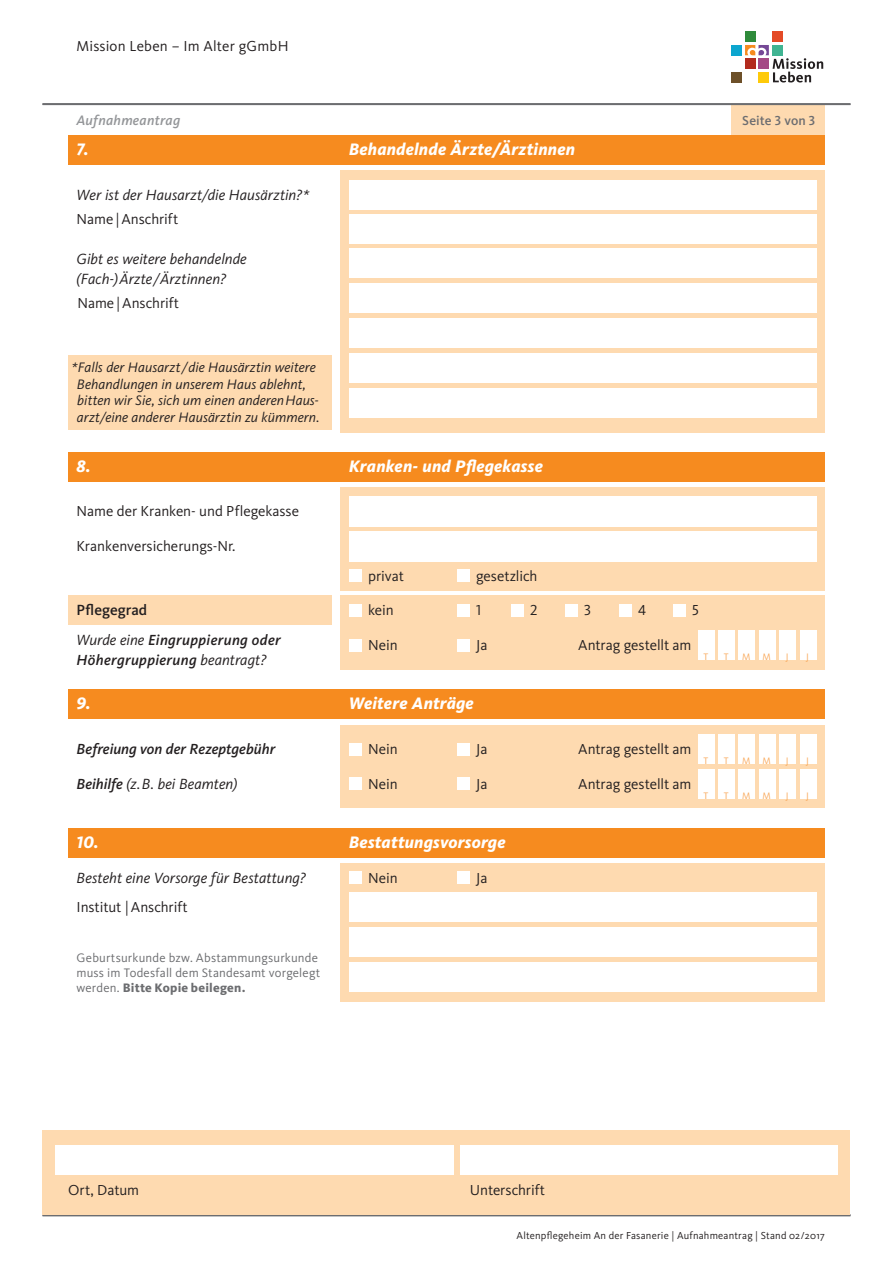
<style>
.page{position:relative;width:893px;height:1263px;background:#fff}
.page>*{position:absolute;margin:0;border:0;box-sizing:border-box;transform-origin:0 0}
.t1{font:italic 800 17.25px "Kievit Pro";letter-spacing:.015em;color:#fff}
.t2{font:italic 15.3px/19.8px "Kievit Pro";letter-spacing:.005em;color:#231f20}
.t3{font:500 15.3px "Kievit Pro";color:#231f20}
.t4{font:italic 500 15.15px/19.8px "Kievit Pro";letter-spacing:.02em;color:#231f20}
.t5{font:italic 500 15.15px "Kievit Pro";color:#231f20}
.t6{font:15px "Kievit Pro";color:#231f20}
.t7{font:italic 14.25px/16.5px "Kievit Pro";letter-spacing:.005em;color:#231f20;text-align:center}
.t8{font:italic 500 14.25px "Kievit Pro";letter-spacing:.02em;color:#939598}
.t9{font:500 13.5px "Kievit Pro";letter-spacing:.005em;color:#6c6d70}
.t10{font:12.75px/14.9px "Kievit Pro";letter-spacing:.015em;color:#6c6d70}
.t11{font:10.5px "Kievit Pro";letter-spacing:.02em;color:#231f20}
.t12{font:9.75px "Kievit Pro";color:#f9aa5e}
.s1{font-weight:400;font-size:15.3px}
.s2{font-weight:500;font-size:15.15px}
.s3{font-weight:800}
</style>
<div class="page">
<div style="left:732px;top:105px;width:93px;height:30px;background:#fedab0"></div>
<hr style="left:43px;top:103px;width:807px;height:2px;background:#6c6d70">
<svg style="left:745px;top:45px;width:78px;height:37px"></svg>
<div style="left:745px;top:58px;width:10px;height:11px;background:#b22b1e"></div>
<div style="left:758px;top:58px;width:11px;height:11px;background:#a44985"></div>
<div style="left:772px;top:31px;width:10px;height:11px;background:#e44a26"></div>
<div style="left:731px;top:45px;width:11px;height:10px;background:#0ca6cf"></div>
<div style="left:731px;top:72px;width:11px;height:10px;background:#6d5029"></div>
<div style="left:772px;top:45px;width:10px;height:10px;background:#40b492"></div>
<div style="left:758px;top:72px;width:11px;height:10px;background:#feca0a"></div>
<div style="left:745px;top:31px;width:10px;height:11px;background:#2f8b3b"></div>
<hr style="left:43px;top:1214px;width:807px;height:2px;background:#6c6d70">
<div style="left:68px;top:690px;width:757px;height:29px;background:#f68b1f"></div>
<div style="left:68px;top:135px;width:757px;height:30px;background:#f68b1f"></div>
<div style="left:340px;top:170px;width:485px;height:262px;background:#fedab0"></div>
<div style="left:340px;top:487px;width:485px;height:104px;background:#fedab0"></div>
<div style="left:68px;top:452px;width:757px;height:30px;background:#f68b1f"></div>
<div style="left:340px;top:725px;width:485px;height:83px;background:#fedab0"></div>
<div style="left:340px;top:863px;width:485px;height:138px;background:#fedab0"></div>
<div style="left:43px;top:1130px;width:807px;height:84px;background:#fedab0"></div>
<div style="left:340px;top:596px;width:485px;height:74px;background:#fedab0"></div>
<div style="left:68px;top:596px;width:264px;height:29px;background:#fedab0"></div>
<div style="left:68px;top:355px;width:264px;height:75px;background:#fedab0"></div>
<div style="left:68px;top:828px;width:757px;height:30px;background:#f68b1f"></div>
<div style="left:349px;top:214px;width:467px;height:30px;background:#fff"></div>
<div style="left:349px;top:283px;width:467px;height:30px;background:#fff"></div>
<div style="left:349px;top:353px;width:467px;height:30px;background:#fff"></div>
<div style="left:349px;top:318px;width:467px;height:30px;background:#fff"></div>
<div style="left:349px;top:388px;width:467px;height:29px;background:#fff"></div>
<div style="left:349px;top:180px;width:467px;height:29px;background:#fff"></div>
<div style="left:349px;top:248px;width:467px;height:30px;background:#fff"></div>
<div style="left:349px;top:497px;width:467px;height:30px;background:#fff"></div>
<div style="left:349px;top:531px;width:467px;height:30px;background:#fff"></div>
<div style="left:349px;top:927px;width:467px;height:30px;background:#fff"></div>
<div style="left:349px;top:962px;width:467px;height:30px;background:#fff"></div>
<div style="left:460px;top:1145px;width:378px;height:30px;background:#fff"></div>
<div style="left:349px;top:893px;width:467px;height:29px;background:#fff"></div>
<div style="left:55px;top:1145px;width:399px;height:30px;background:#fff"></div>
<div style="left:800px;top:630px;width:16px;height:30px;background:#fff"></div>
<div style="left:698px;top:630px;width:16px;height:30px;background:#fff"></div>
<div style="left:739px;top:630px;width:16px;height:30px;background:#fff"></div>
<div style="left:780px;top:630px;width:16px;height:30px;background:#fff"></div>
<div style="left:718px;top:630px;width:17px;height:30px;background:#fff"></div>
<div style="left:759px;top:630px;width:16px;height:30px;background:#fff"></div>
<div style="left:800px;top:734px;width:16px;height:30px;background:#fff"></div>
<div style="left:698px;top:734px;width:16px;height:30px;background:#fff"></div>
<div style="left:739px;top:734px;width:16px;height:30px;background:#fff"></div>
<div style="left:780px;top:734px;width:16px;height:30px;background:#fff"></div>
<div style="left:718px;top:734px;width:17px;height:30px;background:#fff"></div>
<div style="left:759px;top:734px;width:16px;height:30px;background:#fff"></div>
<div style="left:800px;top:769px;width:16px;height:29px;background:#fff"></div>
<div style="left:698px;top:769px;width:16px;height:30px;background:#fff"></div>
<div style="left:739px;top:769px;width:16px;height:30px;background:#fff"></div>
<div style="left:780px;top:769px;width:16px;height:30px;background:#fff"></div>
<div style="left:718px;top:769px;width:17px;height:30px;background:#fff"></div>
<div style="left:759px;top:769px;width:16px;height:30px;background:#fff"></div>
<div style="left:349px;top:569px;width:12px;height:13px;background:#fff"></div>
<div style="left:457px;top:569px;width:12px;height:13px;background:#fff"></div>
<div style="left:349px;top:604px;width:12px;height:13px;background:#fff"></div>
<div style="left:457px;top:604px;width:12px;height:13px;background:#fff"></div>
<div style="left:511px;top:604px;width:12px;height:13px;background:#fff"></div>
<div style="left:565px;top:604px;width:12px;height:13px;background:#fff"></div>
<div style="left:619px;top:604px;width:12px;height:13px;background:#fff"></div>
<div style="left:673px;top:604px;width:12px;height:13px;background:#fff"></div>
<div style="left:349px;top:639px;width:12px;height:12px;background:#fff"></div>
<div style="left:457px;top:639px;width:12px;height:12px;background:#fff"></div>
<div style="left:349px;top:743px;width:12px;height:12px;background:#fff"></div>
<div style="left:457px;top:743px;width:12px;height:12px;background:#fff"></div>
<div style="left:349px;top:777px;width:12px;height:13px;background:#fff"></div>
<div style="left:457px;top:777px;width:12px;height:13px;background:#fff"></div>
<div style="left:349px;top:871px;width:12px;height:13px;background:#fff"></div>
<div style="left:457px;top:871px;width:12px;height:13px;background:#fff"></div>
<p class="t6" style="left:77px;top:37px;width:213px">Mission Leben – Im Alter gGmbH</p>
<p class="t8" style="left:77px;top:112px;width:105px">Aufnahmeantrag</p>
<p class="t9" style="left:742px;top:113px;width:75px">Seite 3 von 3</p>
<p class="t1" style="left:77px;top:139px;width:14px">7.</p>
<p class="t2" style="left:77px;top:184px;width:234px">Wer ist der Hausarzt/die Hausärztin?*</p>
<p class="t6" style="left:77px;top:210px;width:103px">Name |Anschrift</p>
<p class="t2" style="left:77px;top:249px;width:172px">Gibt es weitere behandelnde (Fach-)Ärzte/Ärztinnen?</p>
<p class="t6" style="left:77px;top:294px;width:103px">Name |Anschrift</p>
<p class="t7" style="left:72px;top:359px;width:249px">*Falls der Hausarzt/die Hausärztin weitere Behandlungen in unserem Haus ablehnt, bitten wir Sie, sich um einen anderenHaus&shy;arzt/eine anderer Hausärztin zu kümmern.</p>
<p class="t1" style="left:77px;top:456px;width:16px">8.</p>
<p class="t6" style="left:77px;top:502px;width:224px">Name der Kranken- und Pflegekasse</p>
<p class="t6" style="left:77px;top:537px;width:161px">Krankenversicherungs-Nr.</p>
<p class="t3" style="left:77px;top:601px;width:72px">Pflegegrad</p>
<p class="t4" style="left:77px;top:630px;width:206px"><span class="s1">Wurde eine</span> Eingruppierung oder<br>Höhergruppierung <span class="s1">beantragt?</span></p>
<p class="t1" style="left:349px;top:139px;width:228px">Behandelnde Ärzte/Ärztinnen</p>
<p class="t1" style="left:349px;top:456px;width:196px">Kranken- und Pflegekasse</p>
<p class="t6" style="left:368px;top:567px;width:37px">privat</p>
<p class="t6" style="left:476px;top:567px;width:63px">gesetzlich</p>
<p class="t6" style="left:368px;top:601px;width:27px">kein</p>
<p class="t6" style="left:476px;top:601px;width:7px">1</p>
<p class="t6" style="left:530px;top:601px;width:9px">2</p>
<p class="t6" style="left:584px;top:601px;width:8px">3</p>
<p class="t6" style="left:638px;top:601px;width:9px">4</p>
<p class="t6" style="left:692px;top:601px;width:8px">5</p>
<p class="t6" style="left:368px;top:636px;width:31px">Nein</p>
<p class="t6" style="left:476px;top:636px;width:13px">Ja</p>
<p class="t6" style="left:578px;top:636px;width:115px">Antrag gestellt am</p>
<p class="t12" style="left:703px;top:651px;width:6px">T</p>
<p class="t12" style="left:724px;top:651px;width:6px">T</p>
<p class="t12" style="left:742px;top:651px;width:10px">M</p>
<p class="t12" style="left:763px;top:651px;width:10px">M</p>
<p class="t12" style="left:786px;top:651px;width:4px">J</p>
<p class="t12" style="left:806px;top:651px;width:4px">J</p>
<p class="t1" style="left:77px;top:693px;width:16px">9.</p>
<p class="t1" style="left:349px;top:693px;width:127px">Weitere Anträge</p>
<p class="t5" style="left:77px;top:740px;width:200px">Befreiung von der Rezeptgebühr</p>
<p class="t2" style="left:77px;top:773px;width:163px"><span class="s2">Beihilfe</span> (z.B. bei Beamten)</p>
<p class="t6" style="left:368px;top:740px;width:31px">Nein</p>
<p class="t6" style="left:476px;top:740px;width:13px">Ja</p>
<p class="t6" style="left:578px;top:740px;width:115px">Antrag gestellt am</p>
<p class="t6" style="left:368px;top:775px;width:31px">Nein</p>
<p class="t6" style="left:476px;top:775px;width:13px">Ja</p>
<p class="t6" style="left:578px;top:775px;width:115px">Antrag gestellt am</p>
<p class="t12" style="left:703px;top:755px;width:6px">T</p>
<p class="t12" style="left:724px;top:755px;width:6px">T</p>
<p class="t12" style="left:742px;top:755px;width:10px">M</p>
<p class="t12" style="left:763px;top:755px;width:10px">M</p>
<p class="t12" style="left:786px;top:755px;width:4px">J</p>
<p class="t12" style="left:806px;top:755px;width:4px">J</p>
<p class="t12" style="left:703px;top:790px;width:6px">T</p>
<p class="t12" style="left:724px;top:790px;width:6px">T</p>
<p class="t12" style="left:742px;top:790px;width:10px">M</p>
<p class="t12" style="left:763px;top:790px;width:10px">M</p>
<p class="t12" style="left:786px;top:790px;width:4px">J</p>
<p class="t12" style="left:806px;top:790px;width:4px">J</p>
<p class="t1" style="left:77px;top:832px;width:24px">10.</p>
<p class="t2" style="left:77px;top:868px;width:231px">Besteht eine Vorsorge für Bestattung?</p>
<p class="t6" style="left:77px;top:898px;width:113px">Institut |Anschrift</p>
<p class="t1" style="left:349px;top:832px;width:158px">Bestattungsvorsorge</p>
<p class="t6" style="left:368px;top:869px;width:31px">Nein</p>
<p class="t6" style="left:476px;top:869px;width:13px">Ja</p>
<p class="t10" style="left:77px;top:950px;width:245px">Geburtsurkunde bzw. Abstammungsurkunde muss im Todesfall dem Standesamt vorgelegt werden. <span class="s3">Bitte Kopie beilegen.</span></p>
<p class="t6" style="left:68px;top:1180px;width:73px">Ort, Datum</p>
<p class="t6" style="left:470px;top:1180px;width:77px">Unterschrift</p>
<p class="t11" style="left:516px;top:1229px;width:310px">Altenpflegeheim An der Fasanerie | Aufnahmeantrag | Stand 02/2017</p>
</div>
